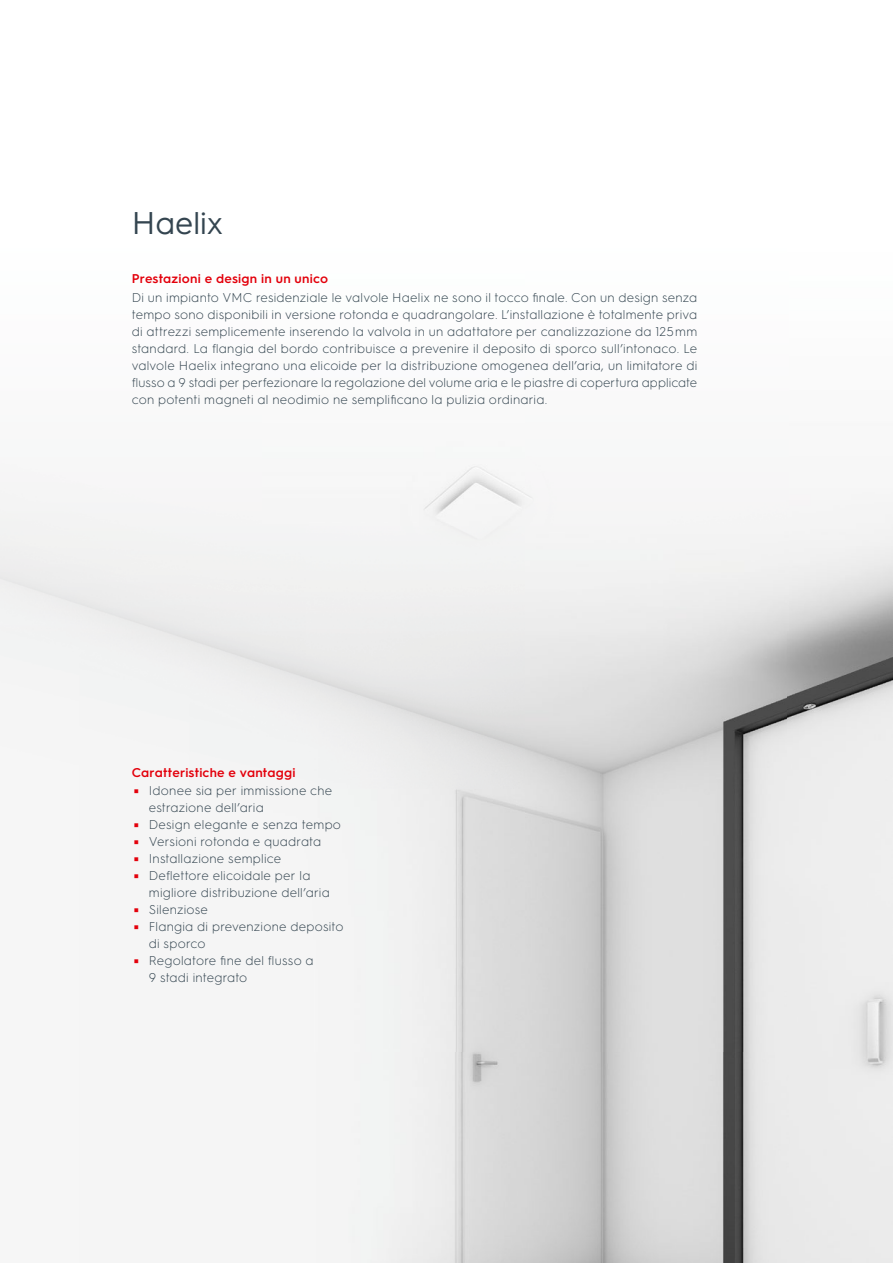
<style>
.page{position:relative;width:893px;height:1263px;background:#fff}
.page>*{position:absolute;margin:0;border:0;box-sizing:border-box;transform-origin:0 0}
.t1{font:31.5px "HGS3";letter-spacing:.005em;color:#344550}
.t2{font:300 12.75px/17px "HGS3";letter-spacing:.02em;color:#344550}
.t3{font:600 12.75px "HGS3";letter-spacing:.015em;color:#e3000b}
.t4{font:600 5.1px "HGS3";color:#e3000b;scale:6.37 1}
</style>
<div class="page">
<img style="left:0;top:464px;width:893px;height:799px">
<h1 class="t1" style="left:132px;top:201px;width:93px">Haelix</h1>
<p class="t3" style="left:132px;top:270px;width:198px">Prestazioni e design in un unico</p>
<p class="t2" style="left:132px;top:288px;width:567px;text-align:justify">Di un impianto VMC residenziale le valvole Haelix ne sono il tocco finale. Con un design senza tempo sono disponibili in versione rotonda e quadrangolare. L’installazione è totalmente priva di attrezzi semplicemente inserendo la valvola in un adattatore per canalizzazione da 125 mm standard. La flangia del bordo contribuisce a prevenire il deposito di sporco sull’intonaco. Le valvole Haelix integrano una elicoide per la distribuzione omogenea dell’aria, un limitatore di flusso a 9 stadi per perfezionare la regolazione del volume aria e le piastre di copertura applicate con potenti magneti al neodimio ne semplificano la pulizia ordinaria.</p>
<p class="t3" style="left:132px;top:763px;width:165px">Caratteristiche e vantaggi</p>
<p class="t4" style="left:132px;top:788px;width:3px">|</p>
<p class="t2" style="left:149px;top:781px;width:185px">Idonee sia per immissione che estrazione dell’aria</p>
<p class="t4" style="left:132px;top:822px;width:3px">|</p>
<p class="t2" style="left:149px;top:815px;width:194px">Design elegante e senza tempo</p>
<p class="t4" style="left:132px;top:839px;width:3px">|</p>
<p class="t2" style="left:149px;top:832px;width:174px">Versioni rotonda e quadrata</p>
<p class="t4" style="left:132px;top:856px;width:3px">|</p>
<p class="t2" style="left:149px;top:849px;width:134px">Installazione semplice</p>
<p class="t4" style="left:132px;top:873px;width:3px">|</p>
<p class="t2" style="left:149px;top:866px;width:182px">Deflettore elicoidale per la migliore distribuzione dell’aria</p>
<p class="t4" style="left:132px;top:907px;width:3px">|</p>
<p class="t2" style="left:149px;top:901px;width:61px">Silenziose</p>
<p class="t4" style="left:132px;top:924px;width:3px">|</p>
<p class="t2" style="left:149px;top:918px;width:196px">Flangia di prevenzione deposito di sporco</p>
<p class="t4" style="left:132px;top:958px;width:3px">|</p>
<p class="t2" style="left:149px;top:952px;width:166px">Regolatore fine del flusso a<br>9 stadi integrato</p>
</div>
